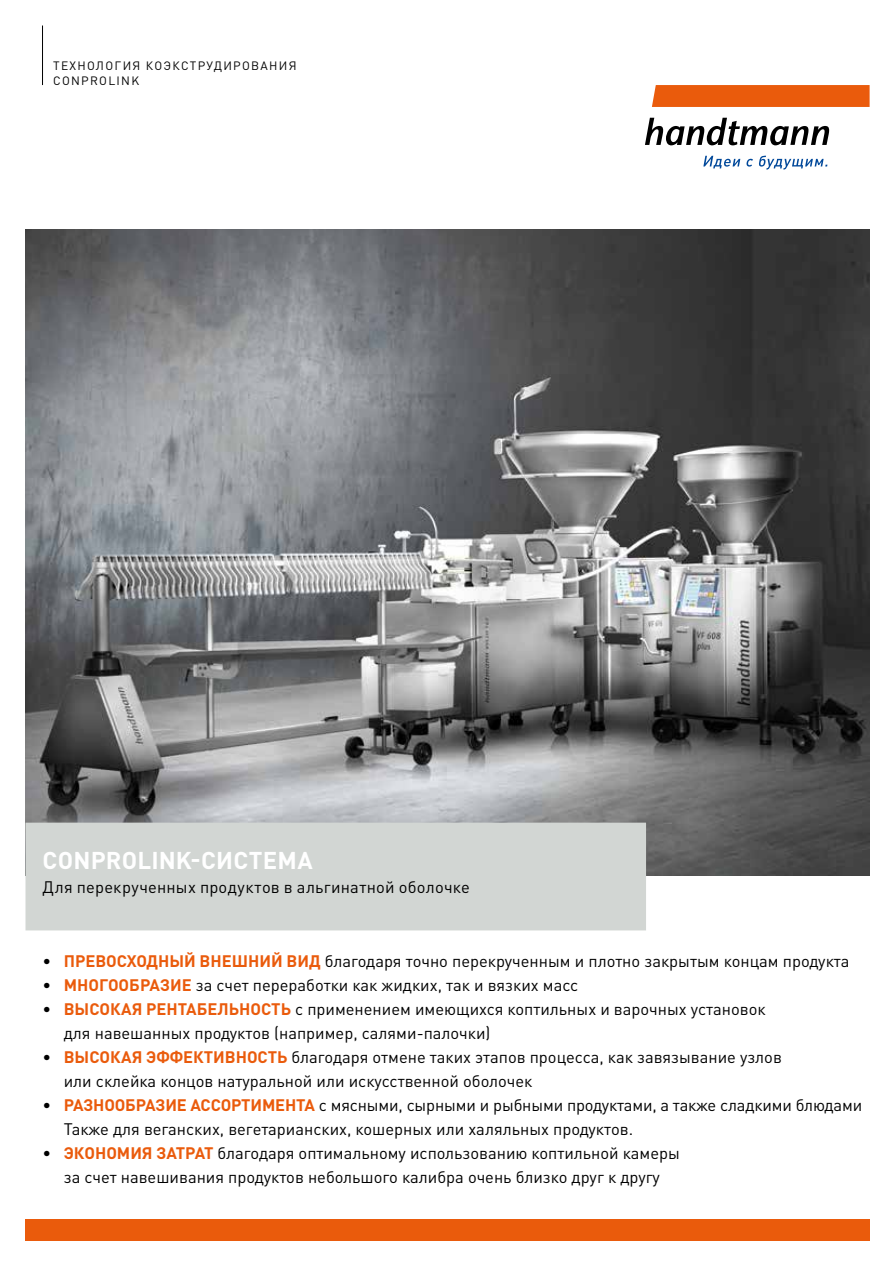
<style>
.page{position:relative;width:893px;height:1263px;background:#fff}
.page>*{position:absolute;margin:0;border:0;box-sizing:border-box;transform-origin:0 0}
.t1{font:700 24px "DIN Pro";letter-spacing:.005em;color:#fff}
.t2{font:16.5px/24px "DIN Pro";color:#000}
.t3{font:12px/15px "DIN Pro";letter-spacing:.11em;color:#000}
.s1{font-weight:700;color:#ea5b0c}
</style>
<div class="page">
<img style="left:26px;top:230px;width:844px;height:645px">
<div style="left:26px;top:1219px;width:844px;height:21px;background:#ea5b0c"></div>
<hr style="left:42px;top:26px;width:1px;height:59px;background:#000">
<div style="left:26px;top:823px;width:620px;height:107px;background:#d2d6d3"></div>
<svg style="left:652px;top:85px;width:218px;height:22px;background:#ea5d0f"></svg>
<svg style="left:645px;top:118px;width:184px;height:27px"></svg>
<svg style="left:703px;top:156px;width:37px;height:12px"></svg>
<svg style="left:746px;top:159px;width:7px;height:8px"></svg>
<svg style="left:759px;top:156px;width:68px;height:14px"></svg>
<p class="t3" style="left:53px;top:57px;width:245px">ТЕХНОЛОГИЯ КОЭКСТРУДИРОВАНИЯ<br>CONPROLINK</p>
<h1 class="t1" style="left:43px;top:840px;width:272px">CONPROLINK-СИСТЕМА</h1>
<p class="t2" style="left:43px;top:873px;width:429px">Для перекрученных продуктов в альгинатной оболочке</p>
<p class="t2" style="left:43px;top:947px;width:808px">• <span class="s1">ПРЕВОСХОДНЫЙ ВНЕШНИЙ ВИД</span> благодаря точно перекрученным и плотно закрытым концам продукта</p>
<p class="t2" style="left:43px;top:971px;width:537px">• <span class="s1">МНОГООБРАЗИЕ</span> за счет переработки как жидких, так и вязких масс</p>
<p class="t2" style="left:64px;top:995px;width:703px;text-indent:-21px">• <span class="s1">ВЫСОКАЯ РЕНТАБЕЛЬНОСТЬ</span> с применением имеющихся коптильных и варочных установок для навешанных продуктов (например, салями-палочки)</p>
<p class="t2" style="left:64px;top:1044px;width:720px;text-indent:-21px">• <span class="s1">ВЫСОКАЯ ЭФФЕКТИВНОСТЬ</span> благодаря отмене таких этапов процесса, как завязывание узлов или склейка концов натуральной или искусственной оболочек</p>
<p class="t2" style="left:64px;top:1092px;width:800px;text-indent:-21px">• <span class="s1">РАЗНООБРАЗИЕ АССОРТИМЕНТА</span> с мясными, сырными и рыбными продуктами, а также сладкими блюдами<br>Также для веганских, вегетарианских, кошерных или халяльных продуктов.</p>
<p class="t2" style="left:43px;top:1140px;width:639px;text-align:center">• <span class="s1">ЭКОНОМИЯ ЗАТРАТ</span> благодаря оптимальному использованию коптильной камеры за счет навешивания продуктов небольшого калибра очень близко друг к другу</p>
</div>
